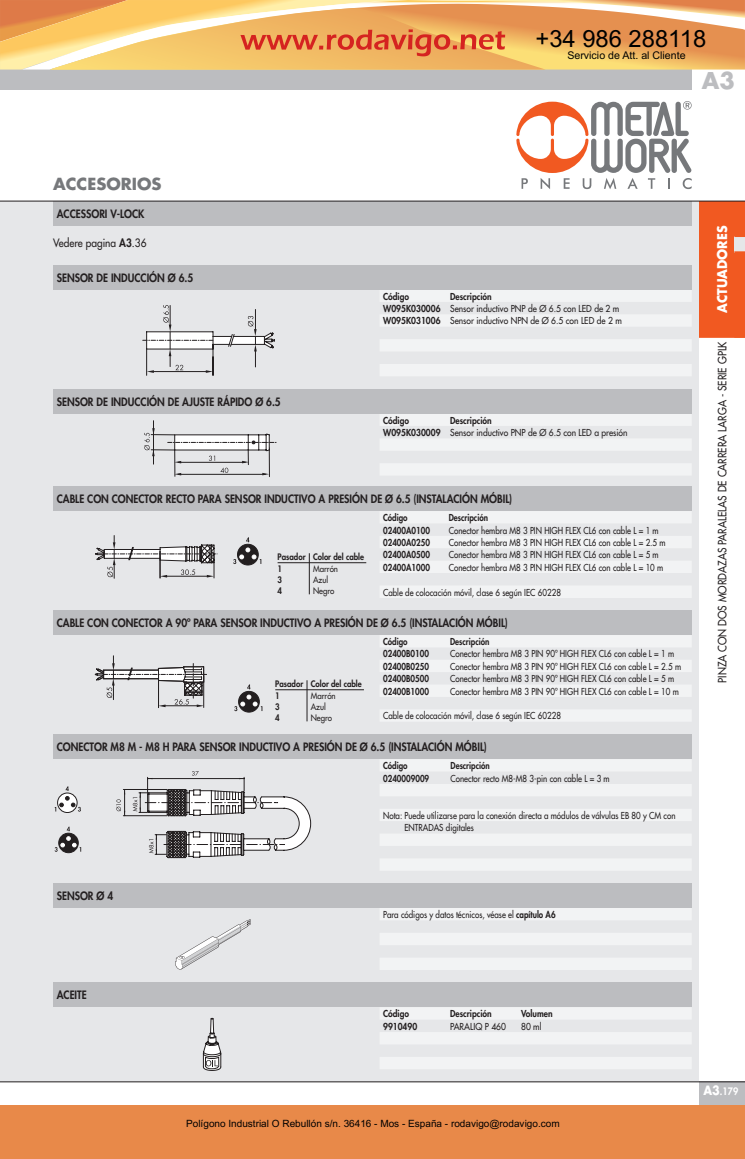
<style>
.page{position:relative;width:745px;height:1159px;background:#fff}
.page>*{position:absolute;margin:0;border:0;box-sizing:border-box;transform-origin:0 0}
.t1{font:23.75px "Arial";color:#000}
.t2{font:700 22.5px "Futura Std";color:#bcbdc0}
.t3{font:700 16.25px "Futura Std";color:#76787b}
.t4{font:700 13.12px "Futura Std";color:#fff;scale:.95 1}
.t5{font:800 11.25px "Futura Std";color:#231f20;scale:.9 1}
.t6{font:500 11.25px "Futura Std";color:#231f20;scale:.9 1}
.t7{font:10.62px "Arial";color:#000}
.t8{font:10px "Arial";color:#000}
.t9{font:800 10px "Futura Std";color:#fff;scale:.9 1}
.t10{font:500 9.38px/12.4px "Futura Std";color:#231f20;scale:.85 1}
.t11{font:500 9.38px/12.4px "Futura Std";color:#231f20;scale:.9 1}
.t12{font:800 9.38px "Futura Std";color:#231f20;scale:.85 1}
.t13{font:800 9.38px "Futura Std";color:#231f20;scale:.9 1}
.t14{font:800 8.75px/11.2px "Futura Std";color:#231f20;scale:.9 1}
.t15{font:500 8.75px "Futura Std";color:#231f20;scale:.9 1}
.s1{font-weight:800}
.s2{font-weight:700;font-size:12.5px}
</style>
<div class="page">
<div style="left:698px;top:1081px;width:46px;height:25px;background:#bcbdc0"></div>
<div style="left:0;top:54px;width:691px;height:35px;background:#bcbdc0"></div>
<svg style="left:516px;top:101px;width:175px;height:88px"></svg>
<div style="left:698px;top:201px;width:46px;height:138px;background:#f15921"></div>
<hr style="left:698px;top:338px;width:46px;height:2px;background:#fff">
<div style="left:733px;top:236px;width:11px;height:17px;background:#e6e7e9"></div>
<svg style="left:733px;top:251px;width:11px;height:2px"></svg>
<div style="left:0;top:201px;width:698px;height:880px;background:#e6e7e9"></div>
<svg style="left:379px;top:289px;width:312px;height:87px"></svg>
<svg style="left:379px;top:413px;width:312px;height:62px"></svg>
<svg style="left:380px;top:1008px;width:311px;height:61px"></svg>
<svg style="left:380px;top:908px;width:311px;height:62px"></svg>
<hr style="left:275px;top:689px;width:89px;height:1px;background:#231f20">
<hr style="left:306px;top:680px;width:1px;height:41px;background:#231f20">
<svg style="left:380px;top:511px;width:311px;height:87px"></svg>
<svg style="left:380px;top:635px;width:311px;height:86px"></svg>
<div style="left:53px;top:201px;width:638px;height:25px;background:#bcbdc0"></div>
<div style="left:53px;top:265px;width:638px;height:24px;background:#bcbdc0"></div>
<svg style="left:143px;top:305px;width:132px;height:70px"></svg>
<div style="left:53px;top:389px;width:638px;height:24px;background:#bcbdc0"></div>
<hr style="left:153px;top:421px;width:1px;height:43px;background:#231f20">
<svg style="left:144px;top:428px;width:132px;height:49px"></svg>
<div style="left:53px;top:982px;width:638px;height:25px;background:#bcbdc0"></div>
<svg style="left:203px;top:1018px;width:18px;height:52px"></svg>
<div style="left:53px;top:883px;width:638px;height:25px;background:#bcbdc0"></div>
<svg style="left:175px;top:919px;width:76px;height:50px"></svg>
<div style="left:53px;top:610px;width:638px;height:25px;background:#bcbdc0"></div>
<svg style="left:95px;top:656px;width:112px;height:51px"></svg>
<svg style="left:247px;top:684px;width:3px;height:5px"></svg>
<div style="left:238px;top:691px;width:21px;height:21px;background:#231f20;border-radius:50%"></div>
<div style="left:238px;top:691px;width:21px;height:21px;border:1px solid #231f20;border-radius:50%"></div>
<svg style="left:234px;top:695px;width:28px;height:16px"></svg>
<div style="left:53px;top:486px;width:638px;height:25px;background:#bcbdc0"></div>
<svg style="left:95px;top:535px;width:122px;height:43px"></svg>
<svg style="left:246px;top:537px;width:3px;height:5px"></svg>
<div style="left:237px;top:544px;width:21px;height:21px;background:#231f20;border-radius:50%"></div>
<div style="left:237px;top:544px;width:21px;height:21px;border:1px solid #231f20;border-radius:50%"></div>
<svg style="left:233px;top:548px;width:28px;height:16px"></svg>
<div style="left:53px;top:734px;width:638px;height:25px;background:#bcbdc0"></div>
<svg style="left:380px;top:760px;width:311px;height:110px;fill:#f2f3f4"></svg>
<svg style="left:132px;top:771px;width:179px;height:87px"></svg>
<hr style="left:123px;top:815px;width:44px;height:1px;background:#231f20">
<hr style="left:123px;top:789px;width:44px;height:1px;background:#231f20">
<svg style="left:116px;top:789px;width:9px;height:26px"></svg>
<div style="left:57px;top:793px;width:20px;height:20px;border:1px solid #231f20;border-radius:50%"></div>
<svg style="left:55px;top:786px;width:26px;height:25px"></svg>
<div style="left:58px;top:833px;width:20px;height:20px;border:1px solid #231f20;border-radius:50%"></div>
<svg style="left:55px;top:826px;width:26px;height:26px"></svg>
<hr style="left:0;top:1081px;width:744px;height:1px;background:#231f20">
<hr style="left:0;top:201px;width:744px;height:1px;background:#231f20">
<hr style="left:277px;top:562px;width:89px;height:1px;background:#231f20">
<hr style="left:309px;top:553px;width:1px;height:41px;background:#231f20">
<div style="left:0;top:1105px;width:744px;height:54px;background:#e88949"></div>
<svg style="left:0;top:0;width:744px;height:70px"></svg>
<h1 class="t1" style="left:535px;top:22px;width:172px">+34 986 288118</h1>
<p class="t7" style="left:567px;top:48px;width:120px">Servicio de Att. al Cliente</p>
<h2 class="t2" style="left:701px;top:66px;width:35px">A3</h2>
<h3 class="t3" style="left:53px;top:173px;width:110px">ACCESORIOS</h3>
<p class="t5" style="left:57px;top:207px;width:99px">ACCESSORI V-LOCK</p>
<p class="t6" style="left:53px;top:236px;width:105px">Vedere pagina <span class="s1">A3</span>.36</p>
<p class="t5" style="left:57px;top:270px;width:153px">SENSOR DE INDUCCIÓN Ø 6.5</p>
<p class="t5" style="left:57px;top:394px;width:250px">SENSOR DE INDUCCIÓN DE AJUSTE RÁPIDO Ø 6.5</p>
<p class="t13" style="left:383px;top:290px;width:30px">Código</p>
<p class="t11" style="left:383px;top:290px;width:266px;text-indent:67px"><span class="s1">Descripción<br>W095K030006</span> Sensor inductivo PNP de Ø 6.5 con LED de 2 m<br><span class="s1">W095K031006</span> Sensor inductivo NPN de Ø 6.5 con LED de 2 m</p>
<p class="t13" style="left:383px;top:414px;width:30px">Código</p>
<p class="t11" style="left:383px;top:414px;width:273px;text-indent:67px"><span class="s1">Descripción<br>W095K030009</span> Sensor inductivo PNP de Ø 6.5 con LED a presión</p>
<p class="t5" style="left:57px;top:492px;width:507px">CABLE CON CONECTOR RECTO PARA SENSOR INDUCTIVO A PRESIÓN DE Ø 6.5 (INSTALACIÓN MÓBIL)</p>
<p class="t12" style="left:383px;top:512px;width:30px">Código</p>
<p class="t12" style="left:448px;top:512px;width:48px">Descripción</p>
<p class="t12" style="left:383px;top:524px;width:57px">02400A0100</p>
<p class="t10" style="left:448px;top:524px;width:248px">Conector hembra M8 3 PIN HIGH FLEX CL6 con cable L = 1 m</p>
<p class="t12" style="left:383px;top:536px;width:57px">02400A0250</p>
<p class="t10" style="left:448px;top:536px;width:256px">Conector hembra M8 3 PIN HIGH FLEX CL6 con cable L = 2.5 m</p>
<p class="t12" style="left:383px;top:549px;width:57px">02400A0500</p>
<p class="t10" style="left:448px;top:549px;width:248px">Conector hembra M8 3 PIN HIGH FLEX CL6 con cable L = 5 m</p>
<p class="t12" style="left:383px;top:561px;width:57px">02400A1000</p>
<p class="t10" style="left:448px;top:561px;width:254px">Conector hembra M8 3 PIN HIGH FLEX CL6 con cable L = 10 m</p>
<p class="t10" style="left:383px;top:586px;width:210px">Cable de colocación móvil, clase 6 según IEC 60228</p>
<p class="t12" style="left:383px;top:636px;width:30px">Código</p>
<p class="t12" style="left:450px;top:636px;width:48px">Descripción</p>
<p class="t12" style="left:383px;top:648px;width:55px">02400B0100</p>
<p class="t10" style="left:450px;top:648px;width:265px">Conector hembra M8 3 PIN 90º HIGH FLEX CL6 con cable L = 1 m</p>
<p class="t12" style="left:383px;top:660px;width:55px">02400B0250</p>
<p class="t10" style="left:450px;top:660px;width:273px">Conector hembra M8 3 PIN 90º HIGH FLEX CL6 con cable L = 2.5 m</p>
<p class="t12" style="left:383px;top:673px;width:55px">02400B0500</p>
<p class="t10" style="left:450px;top:672px;width:265px">Conector hembra M8 3 PIN 90º HIGH FLEX CL6 con cable L = 5 m</p>
<p class="t12" style="left:383px;top:685px;width:55px">02400B1000</p>
<p class="t10" style="left:450px;top:685px;width:270px">Conector hembra M8 3 PIN 90º HIGH FLEX CL6 con cable L = 10 m</p>
<p class="t10" style="left:383px;top:710px;width:210px">Cable de colocación móvil, clase 6 según IEC 60228</p>
<p class="t14" style="left:277px;top:551px;width:98px">Pasador Color del cable<br>1</p>
<p class="t15" style="left:313px;top:563px;width:29px">Marrón</p>
<p class="t14" style="left:277px;top:574px;width:7px">3</p>
<p class="t15" style="left:313px;top:574px;width:18px">Azul</p>
<p class="t14" style="left:277px;top:585px;width:7px">4</p>
<p class="t15" style="left:313px;top:585px;width:25px">Negro</p>
<p class="t5" style="left:57px;top:616px;width:502px">CABLE CON CONECTOR A 90º PARA SENSOR INDUCTIVO A PRESIÓN DE Ø 6.5 (INSTALACIÓN MÓBIL)</p>
<p class="t14" style="left:275px;top:678px;width:98px">Pasador Color del cable<br>1</p>
<p class="t15" style="left:310px;top:690px;width:29px">Marrón</p>
<p class="t14" style="left:275px;top:701px;width:7px">3</p>
<p class="t15" style="left:310px;top:701px;width:18px">Azul</p>
<p class="t14" style="left:275px;top:712px;width:7px">4</p>
<p class="t15" style="left:310px;top:712px;width:25px">Negro</p>
<p class="t5" style="left:57px;top:740px;width:479px">CONECTOR M8 M - M8 H PARA SENSOR INDUCTIVO A PRESIÓN DE Ø 6.5 (INSTALACIÓN MÓBIL)</p>
<p class="t12" style="left:383px;top:760px;width:30px">Código</p>
<p class="t12" style="left:450px;top:760px;width:48px">Descripción</p>
<p class="t12" style="left:383px;top:772px;width:56px">0240009009</p>
<p class="t10" style="left:450px;top:772px;width:189px">Conector recto M8-M8 3-pin con cable L = 3 m</p>
<p class="t10" style="left:404px;top:809px;width:320px;text-indent:-21px">Nota: Puede utilizarse para la conexión directa a módulos de válvulas EB 80 y CM con<br>ENTRADAS digitales</p>
<p class="t5" style="left:57px;top:889px;width:64px">SENSOR Ø 4</p>
<p class="t10" style="left:383px;top:908px;width:204px">Para códigos y datos técnicos, véase el <span class="s1">capítulo A6</span></p>
<h3 class="t4" style="left:713px;top:313px;width:94px;rotate:-90deg">ACTUADORES</h3>
<p class="t6" style="left:715px;top:683px;width:381px;rotate:-90deg">PINZA CON DOS MORDAZAS PARALELAS DE CARRERA LARGA - SERIE GPLK</p>
<p class="t5" style="left:57px;top:988px;width:35px">ACEITE</p>
<p class="t13" style="left:383px;top:1008px;width:30px">Código</p>
<p class="t13" style="left:450px;top:1008px;width:48px">Descripción</p>
<p class="t13" style="left:521px;top:1008px;width:36px">Volumen</p>
<p class="t13" style="left:383px;top:1020px;width:39px">9910490</p>
<p class="t11" style="left:450px;top:1020px;width:64px">PARALIQ P 460</p>
<p class="t11" style="left:521px;top:1020px;width:24px">80 ml</p>
<p class="t8" style="left:186px;top:1117px;width:375px">Polígono Industrial O Rebullón s/n. 36416 - Mos - España - rodavigo@rodavigo.com</p>
<p class="t9" style="left:703px;top:1085px;width:40px"><span class="s2">A3</span>.179</p>
</div>
